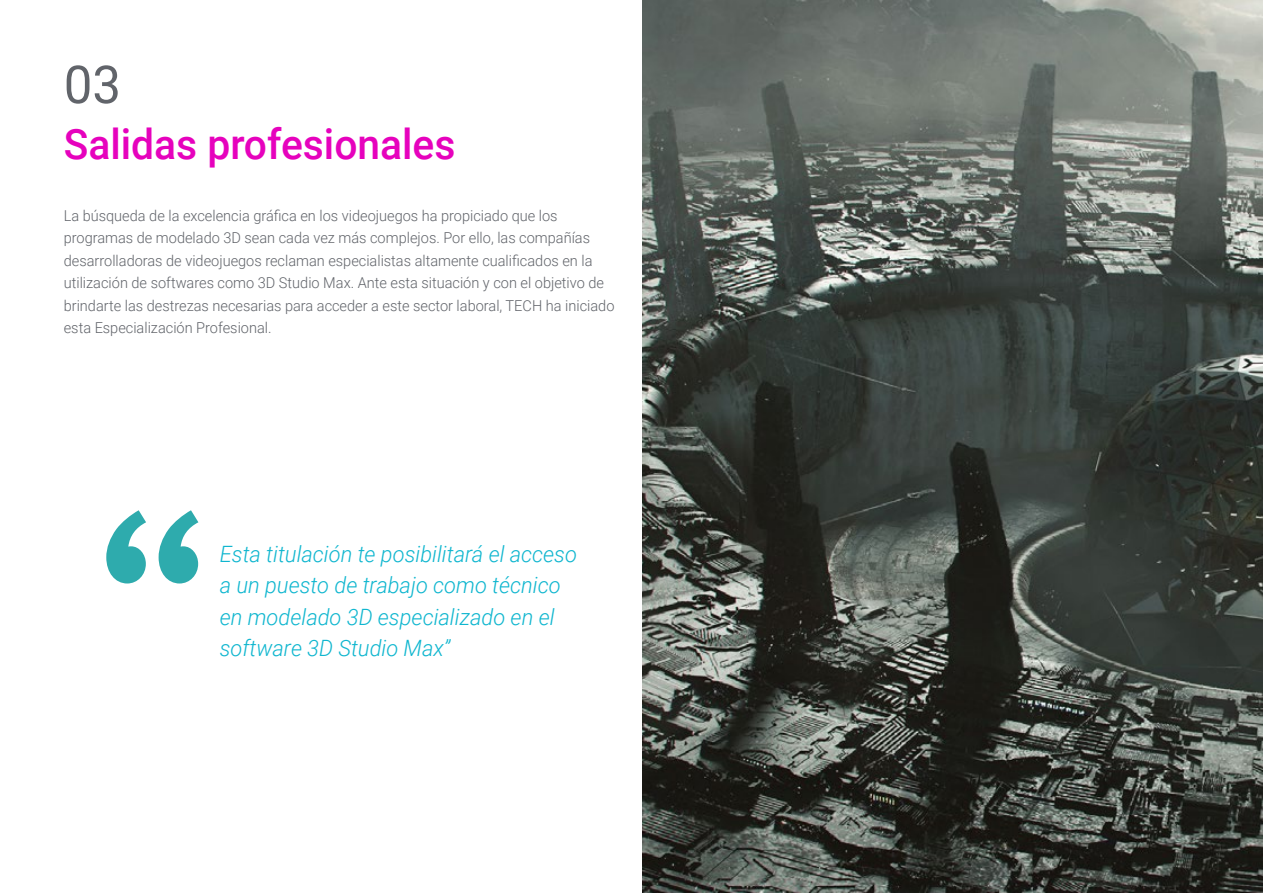
<style>
.page{position:relative;width:1263px;height:893px;background:#fff}
.page>*{position:absolute;margin:0;border:0;box-sizing:border-box;transform-origin:0 0}
.t1{font:52.5px "Roboto";color:#61646a}
.t2{font:500 42px "Roboto";color:#e602bd}
.t3{font:italic 300 22.5px/31.5px "Roboto";color:#0fb6cf}
.t4{font:300 15px/22.5px "Roboto";color:#61646a}
</style>
<div class="page">
<svg style="left:106px;top:510px;width:92px;height:73px"></svg>
<img style="left:642px;top:0;width:621px;height:893px">
<h1 class="t1" style="left:64px;top:48px;width:59px">03</h1>
<h2 class="t2" style="left:64px;top:115px;width:393px">Salidas profesionales</h2>
<p class="t4" style="left:64px;top:204px;width:552px">La búsqueda de la excelencia gráfica en los videojuegos ha propiciado que los programas de modelado 3D sean cada vez más complejos. Por ello, las compañías desarrolladoras de videojuegos reclaman especialistas altamente cualificados en la utilización de softwares como 3D Studio Max. Ante esta situación y con el objetivo de brindarte las destrezas necesarias para acceder a este sector laboral, TECH ha iniciado esta Especialización Profesional.</p>
<h3 class="t3" style="left:220px;top:537px;width:359px">Esta titulación te posibilitará el acceso a un puesto de trabajo como técnico en modelado 3D especializado en el software 3D Studio Max”</h3>
</div>
